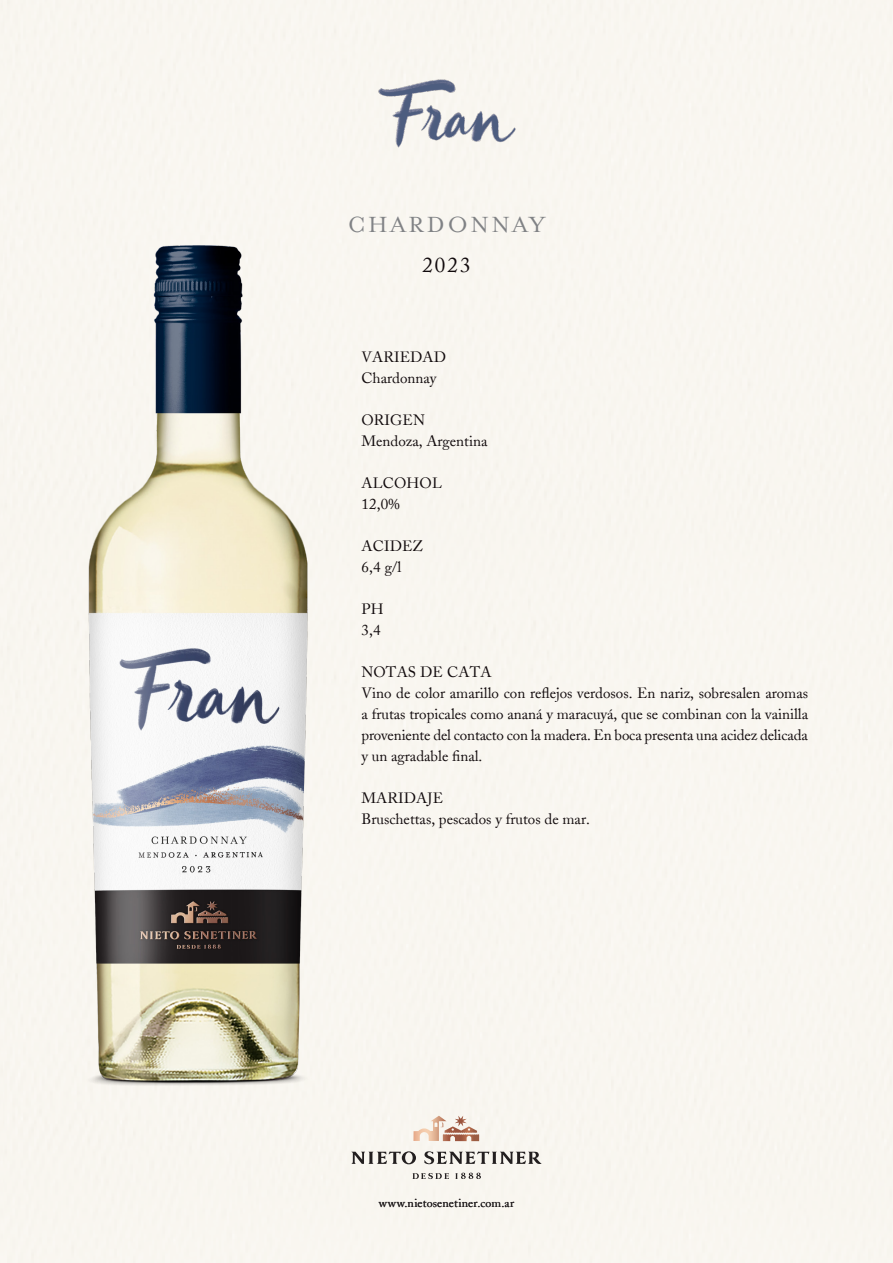
<style>
.page{position:relative;width:893px;height:1263px;background:#fff}
.page>*{position:absolute;margin:0;border:0;box-sizing:border-box;transform-origin:0 0}
.t1{font:25.5px "Mrs Eaves Roman";letter-spacing:.1em;color:#808285}
.t2{font:21px "Adobe Caslon";color:#110a0c}
.t3{font:15px/21px "Adobe Caslon";color:#110a0c;text-align:justify}
.t4{font:12px "Adobe Caslon";letter-spacing:.015em;color:#231f20}
</style>
<div class="page">
<svg style="left:413px;top:1116px;width:66px;height:25px"></svg>
<svg style="left:351px;top:1151px;width:191px;height:28px"></svg>
<img style="left:58px;top:235px;width:280px;height:870px">
<img style="left:375px;top:66px;width:143px;height:92px">
<p class="t1" style="left:348px;top:213px;width:199px">CHARDONNAY</p>
<p class="t2" style="left:422px;top:252px;width:50px">2023</p>
<p class="t3" style="left:361px;top:347px;width:86px">VARIEDAD</p>
<p class="t3" style="left:361px;top:368px;width:76px">Chardonnay</p>
<p class="t3" style="left:361px;top:410px;width:65px">ORIGEN</p>
<p class="t3" style="left:361px;top:431px;width:127px">Mendoza, Argentina</p>
<p class="t3" style="left:361px;top:473px;width:82px">ALCOHOL</p>
<p class="t3" style="left:361px;top:494px;width:40px">12,0%</p>
<p class="t3" style="left:361px;top:536px;width:63px">ACIDEZ</p>
<p class="t3" style="left:361px;top:557px;width:41px">6,4 g/l</p>
<p class="t3" style="left:361px;top:599px;width:24px">PH</p>
<p class="t3" style="left:361px;top:620px;width:21px">3,4</p>
<p class="t3" style="left:361px;top:662px;width:132px">NOTAS DE CATA</p>
<p class="t3" style="left:361px;top:683px;width:448px">Vino de color amarillo con reflejos verdosos. En nariz, sobresalen aromas a frutas tropicales como ananá y maracuyá, que se combinan con la vainilla proveniente del contacto con la madera. En boca presenta una acidez delicada y un agradable final.</p>
<p class="t3" style="left:361px;top:788px;width:83px">MARIDAJE</p>
<p class="t3" style="left:361px;top:809px;width:230px">Bruschettas, pescados y frutos de mar.</p>
<p class="t4" style="left:379px;top:1195px;width:137px">www.nietosenetiner.com.ar</p>
</div>
